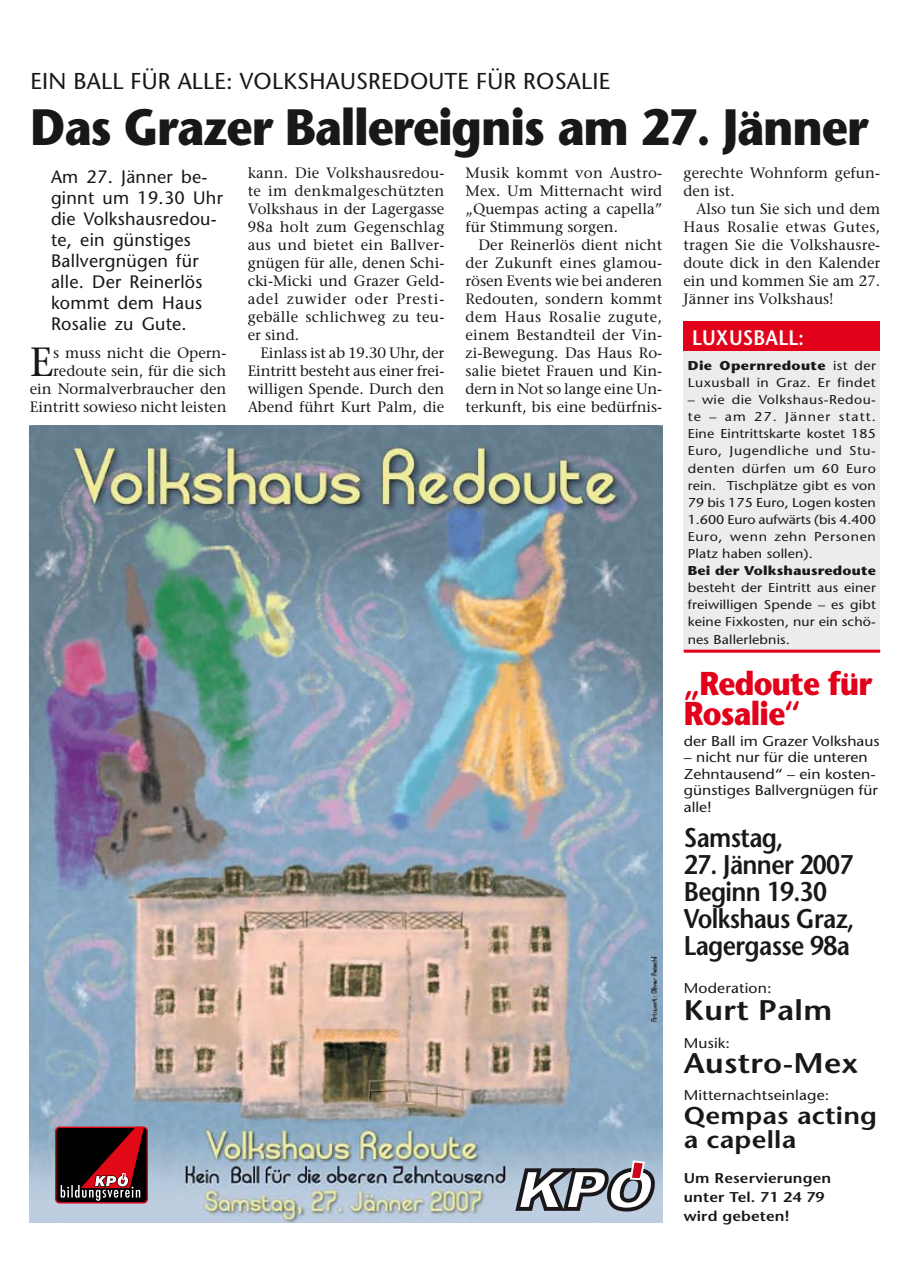
<style>
.page{position:relative;width:910px;height:1276px;background:#fff}
.page>*{position:absolute;margin:0;border:0;box-sizing:border-box;transform-origin:0 0}
.t1{font:700 51px "Stone Sans";letter-spacing:-.025em;color:#1a171b;scale:.9 1}
.t2{font:40.65px "Stone Serif";color:#1a171b}
.t3{font:700 33px/30px "Stone Sans";letter-spacing:-.025em;color:#e2001a;scale:.9 1}
.t4{font:600 28.35px "Stone Sans";letter-spacing:.01em;color:#1a171b;scale:1.11 1}
.t5{font:600 27px/27px "Stone Sans";letter-spacing:-.025em;color:#1a171b;scale:.9 1}
.t6{font:600 24.3px/24px "Stone Sans";letter-spacing:.01em;color:#1a171b;scale:1.11 1}
.t7{font:22.95px "Stone Sans";letter-spacing:.01em;color:#1a171b}
.t8{font:600 21px "Stone Sans";color:#fff;scale:.9 1}
.t9{font:18px/21px "Stone Sans";letter-spacing:.015em;color:#1a171b}
.t10{font:15px/18px "Stone Serif";color:#1a171b;text-align:justify}
.t11{font:14.1px/16.5px "Stone Sans";color:#1a171b;scale:1.11 1}
.t12{font:600 14.1px/18.9px "Stone Sans";letter-spacing:.01em;color:#1a171b;scale:1.11 1}
.t13{font:12.9px/17.1px "Stone Sans";letter-spacing:.01em;color:#1a171b;text-align:justify;scale:1.11 1}
.t14{font:12.9px/17.1px "Stone Sans";letter-spacing:.03em;color:#1a171b;scale:1.11 1}
.t15{font:700 12.9px "Stone Sans";letter-spacing:.01em;color:#1a171b;scale:1.11 1}
.s1{font-weight:700}
</style>
<div class="page">
<img style="left:30px;top:425px;width:632px;height:797px">
<div style="left:683px;top:345px;width:197px;height:306px;background:#ececed"></div>
<div style="left:683px;top:321px;width:197px;height:30px;background:#e2001a"></div>
<hr style="left:684px;top:649px;width:196px;height:3px;background:#e2001a">
<div style="left:56px;top:1127px;width:91px;height:75px;background:#000;border-radius:4px"></div>
<div style="left:55px;top:1126px;width:93px;height:77px;border:1px solid #e20916;border-radius:4px"></div>
<svg style="left:61px;top:1126px;width:83px;height:74px"></svg>
<svg style="left:513px;top:1159px;width:145px;height:55px"></svg>
<h3 class="t7" style="left:31px;top:67px;width:239px">EIN BALL FÜR ALLE: Volkshausredoute</h3>
<h3 class="t7" style="left:476px;top:67px;width:14px">für</h3>
<h3 class="t7" style="left:523px;top:67px;width:27px">Rosalie</h3>
<h1 class="t1" style="left:31px;top:95px;width:932px">Das Grazer Ballereignis am 27. Jänner</h1>
<p class="t9" style="left:51px;top:166px;width:173px">Am 27. Jänner be&shy;ginnt um 19.30 Uhr die Volkshausredou&shy;te, ein günstiges<br>Ballvergnügen für alle. Der Reinerlös kommt dem Haus<br>Rosalie zu Gute.</p>
<p class="t10" style="left:683px;top:164px;width:198px">gerechte Wohnform gefun&shy;den ist.</p>
<p class="t10" style="left:683px;top:200px;width:198px;text-indent:13px">Also tun Sie sich und dem Haus Rosalie etwas Gutes, tragen Sie die Volkshausre&shy;doute dick in den Kalender ein und kommen Sie am 27.<br>Jänner ins Volkshaus!</p>
<p class="t10" style="left:248px;top:164px;width:198px">kann. Die Volkshausredou&shy;te im denkmalgeschützten Volkshaus in der Lagergasse 98a holt zum Gegenschlag aus und bietet ein Ballver&shy;gnügen für alle, denen Schi&shy;cki-Micki und Grazer Geld&shy;adel zuwider oder Presti&shy;gebälle schlichweg zu teu&shy;er sind.</p>
<p class="t10" style="left:248px;top:344px;width:198px;text-indent:13px">Einlass ist ab 19.30 Uhr, der Eintritt besteht aus einer frei&shy;willigen Spende. Durch den Abend führt Kurt Palm, die</p>
<p class="t10" style="left:466px;top:164px;width:198px">Musik kommt von Austro-Mex. Um Mitternacht wird „Quempas acting a capella” für Stimmung sorgen.</p>
<p class="t10" style="left:466px;top:236px;width:198px;text-indent:13px">Der Reinerlös dient nicht der Zukunft eines glamou&shy;rösen Events wie bei anderen Redouten, sondern kommt dem Haus Rosalie zugute, einem Bestandteil der Vin&shy;zi-Bewegung. Das Haus Ro&shy;salie bietet Frauen und Kin&shy;dern in Not so lange eine Un&shy;terkunft, bis eine bedürfnis-</p>
<h3 class="t8" style="left:692px;top:324px;width:126px">LUXUSBALL:</h3>
<p class="t10" style="left:30px;top:344px;width:198px;text-align:right">s muss nicht die Opern&shy;redoute sein, für die sich ein Normalverbraucher den<br>Eintritt sowieso nicht leisten</p>
<h2 class="t2" style="left:30px;top:337px;width:25px">E</h2>
<p class="t14" style="left:688px;top:357px;width:171px"><span class="s1">Die Opernredoute</span> ist der<br>Luxusball in Graz. Er findet</p>
<p class="t13" style="left:688px;top:391px;width:171px">– wie die Volkshaus-Redou&shy;te – am 27. Jänner statt.<br>Eine Eintrittskarte kostet 185<br>Euro, Jugendliche und Stu&shy;denten dürfen um 60 Euro rein. Tischplätze gibt es von 79 bis 175 Euro, Logen kosten 1.600 Euro aufwärts (bis 4.400<br>Euro, wenn zehn Personen Platz haben sollen).</p>
<p class="t15" style="left:688px;top:562px;width:171px">Bei der Volkshausredoute</p>
<p class="t13" style="left:688px;top:579px;width:171px">besteht der Eintritt aus einer freiwilligen Spende – es gibt keine Fixkosten, nur ein schö&shy;nes Ballerlebnis.</p>
<h3 class="t3" style="left:684px;top:668px;width:211px">„Redoute für<br>Rosalie“</h3>
<p class="t11" style="left:684px;top:732px;width:178px">der Ball im Grazer Volkshaus</p>
<p class="t11" style="left:684px;top:749px;width:177px">– nicht nur für die unteren<br>Zehntausend“ – ein kosten&shy;günstiges Ballvergnügen für alle!</p>
<h3 class="t5" style="left:684px;top:824px;width:112px">Samstag,</h3>
<h3 class="t5" style="left:684px;top:851px;width:191px">27. Jänner 2007<br>Beginn 19.30<br>Volkshaus Graz,<br>Lagergasse 98a</h3>
<p class="t11" style="left:684px;top:979px;width:81px">Moderation:</p>
<h3 class="t4" style="left:684px;top:992px;width:135px">Kurt Palm</h3>
<p class="t11" style="left:684px;top:1034px;width:43px">Musik:</p>
<h3 class="t4" style="left:684px;top:1045px;width:159px">Austro-M ex</h3>
<p class="t11" style="left:684px;top:1087px;width:133px">Mitternachtseinlage:</p>
<h3 class="t6" style="left:684px;top:1103px;width:176px">Qempas acting a capella</h3>
<p class="t12" style="left:684px;top:1168px;width:134px">Um Reservierungen unter Tel. 71 24 79 wird gebeten!</p>
</div>
